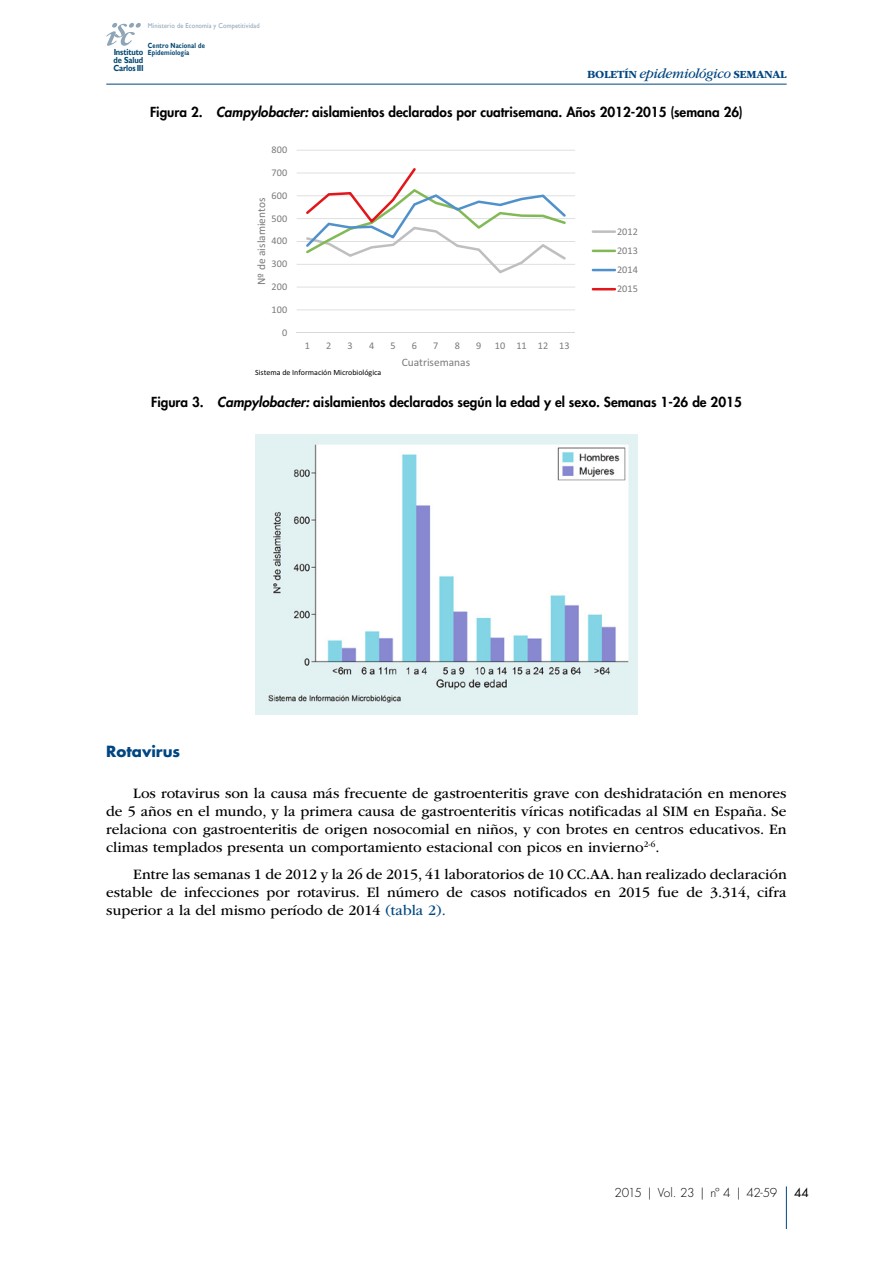
<style>
.page{position:relative;width:893px;height:1263px;background:#fff}
.page>*{position:absolute;margin:0;border:0;box-sizing:border-box;transform-origin:0 0}
.GENERAL-PARRAFO-1{font:15px/18px "ITC Garamond Std";color:#000;text-align:justify}
.GENERAL-NIVEL-2{font:700 15px "Futura Std";color:#004682}
.IMAGEN-TITULO{font:800 13.5px "Futura Std";color:#000}
.t1{font:300 12px "Futura Std";letter-spacing:-.045em;color:#000}
.t2{font:12px "Futura Std";color:#000}
.t3{font:11.4px "Calibri";color:#7a7a7a}
.t4{font:700 11.4px "ITC Garamond Std";letter-spacing:-.025em;color:#004682}
.t5{font:10.2px/19.2px "Calibri";color:#7a7a7a;text-align:justify}
.t6{font:700 8.85px/16px "Gill Sans";letter-spacing:-.01em;color:#004570;scale:.86 1}
.t7{font:7.95px "Calibri";color:#000}
.t8{font:700 7.35px/6.9px "Gill Sans";letter-spacing:.025em;color:#004570;scale:.8 1}
.t9{font:7.05px "Gill Sans";letter-spacing:.025em;color:#8ea5b7;scale:.9 1}
.s1{font-weight:400;font-style:italic;font-size:14.4px}
.s2{font-style:italic}
.s3{color:#004682}
</style>
<div class="page">
<hr style="left:786px;top:1186px;width:1px;height:43px;background:#004682">
<hr style="left:106px;top:84px;width:681px;height:1px;background:#004682">
<svg style="left:106px;top:23px;width:35px;height:23px"></svg>
<hr style="left:297px;top:309px;width:278px;height:1px;background:#d8d8d8">
<hr style="left:297px;top:287px;width:278px;height:1px;background:#d8d8d8">
<hr style="left:297px;top:264px;width:278px;height:1px;background:#d8d8d8">
<hr style="left:297px;top:241px;width:278px;height:1px;background:#d8d8d8">
<hr style="left:297px;top:218px;width:278px;height:1px;background:#d8d8d8">
<hr style="left:297px;top:195px;width:278px;height:1px;background:#d8d8d8">
<hr style="left:297px;top:173px;width:278px;height:1px;background:#d8d8d8">
<hr style="left:297px;top:150px;width:278px;height:1px;background:#d8d8d8">
<hr style="left:297px;top:332px;width:278px;height:1px;background:#d8d8d8">
<svg style="left:306px;top:168px;width:260px;height:105px"></svg>
<hr style="left:592px;top:230px;width:24px;height:3px;background:#c0bfc0">
<hr style="left:592px;top:250px;width:24px;height:2px;background:#81ba55">
<hr style="left:592px;top:269px;width:24px;height:2px;background:#5091cb">
<hr style="left:592px;top:288px;width:24px;height:2px;background:#e2161b">
<img style="left:255px;top:435px;width:383px;height:279px">
<p class="t9" style="left:148px;top:21px;width:126px">Ministerio de Economía y Competitividad</p>
<p class="t8" style="left:148px;top:42px;width:73px">Centro Nacional de<br>Epidemiología</p>
<p class="t6" style="left:114px;top:44px;width:37px">Instituto<br>Carlos III</p>
<p class="t6" style="left:114px;top:52px;width:36px">de Salud</p>
<p class="t4" style="left:587px;top:68px;width:201px">BOLETÍN <span class="s1">epidemiológico</span> SEMANAL</p>
<p class="IMAGEN-TITULO" style="left:150px;top:104px;width:594px">Figura 2. <span class="s2">Campylobacter:</span> aislamientos declarados por cuatrisemana. Años 2012-2015 (semana 26)</p>
<p class="t5" style="left:272px;top:140px;width:17px">800</p>
<p class="t5" style="left:272px;top:162px;width:17px">700</p>
<p class="t5" style="left:272px;top:185px;width:17px">600</p>
<p class="t3" style="left:254px;top:285px;width:89px;rotate:-90deg">Nº de aislamientos</p>
<p class="t5" style="left:272px;top:208px;width:17px">500</p>
<p class="t5" style="left:272px;top:231px;width:17px">400</p>
<p class="t5" style="left:272px;top:254px;width:17px">300</p>
<p class="t5" style="left:272px;top:277px;width:17px">200</p>
<p class="t5" style="left:272px;top:299px;width:17px">100</p>
<p class="t5" style="left:282px;top:322px;width:7px">0</p>
<p class="t5" style="left:305px;top:335px;width:7px">1</p>
<p class="t5" style="left:326px;top:335px;width:7px">2</p>
<p class="t5" style="left:348px;top:335px;width:7px">3</p>
<p class="t5" style="left:369px;top:335px;width:7px">4</p>
<p class="t5" style="left:390px;top:335px;width:7px">5</p>
<p class="t5" style="left:412px;top:335px;width:7px">6</p>
<p class="t5" style="left:433px;top:335px;width:7px">7</p>
<p class="t5" style="left:455px;top:335px;width:7px">8</p>
<p class="t5" style="left:476px;top:335px;width:7px">9</p>
<p class="t5" style="left:495px;top:335px;width:76px">10 11 12 13</p>
<p class="t3" style="left:402px;top:355px;width:70px">Cuatrisemanas</p>
<p class="t5" style="left:617px;top:221px;width:22px">2012<br>2013<br>2014<br>2015</p>
<p class="t7" style="left:255px;top:368px;width:128px">Sistema de Información Microbiológica</p>
<p class="IMAGEN-TITULO" style="left:151px;top:394px;width:592px">Figura 3. <span class="s2">Campylobacter:</span> aislamientos declarados según la edad y el sexo. Semanas 1-26 de 2015</p>
<p class="GENERAL-NIVEL-2" style="left:106px;top:741px;width:76px">Rotavirus</p>
<p class="GENERAL-PARRAFO-1" style="left:106px;top:784px;width:682px;text-indent:27px">Los rotavirus son la causa más frecuente de gastroenteritis grave con deshidratación en menores de 5 años en el mundo, y la primera causa de gastroenteritis víricas notificadas al SIM en España. Se relaciona con gastroenteritis de origen nosocomial en niños, y con brotes en centros educativos. En climas templados presenta un comportamiento estacional con picos en invierno<sup>2-6</sup>.</p>
<p class="GENERAL-PARRAFO-1" style="left:106px;top:865px;width:682px;text-indent:27px">Entre las semanas 1 de 2012 y la 26 de 2015, 41 laboratorios de 10 CC.AA. han realizado declaración estable de infecciones por rotavirus. El número de casos notificados en 2015 fue de 3.314, cifra superior a la del mismo período de 2014 <span class="s3">(tabla 2).</span></p>
<p class="t1" style="left:615px;top:1186px;width:164px">2015 | Vol. 23 | nº 4 | 42-59</p>
<p class="t2" style="left:794px;top:1185px;width:16px">44</p>
</div>
